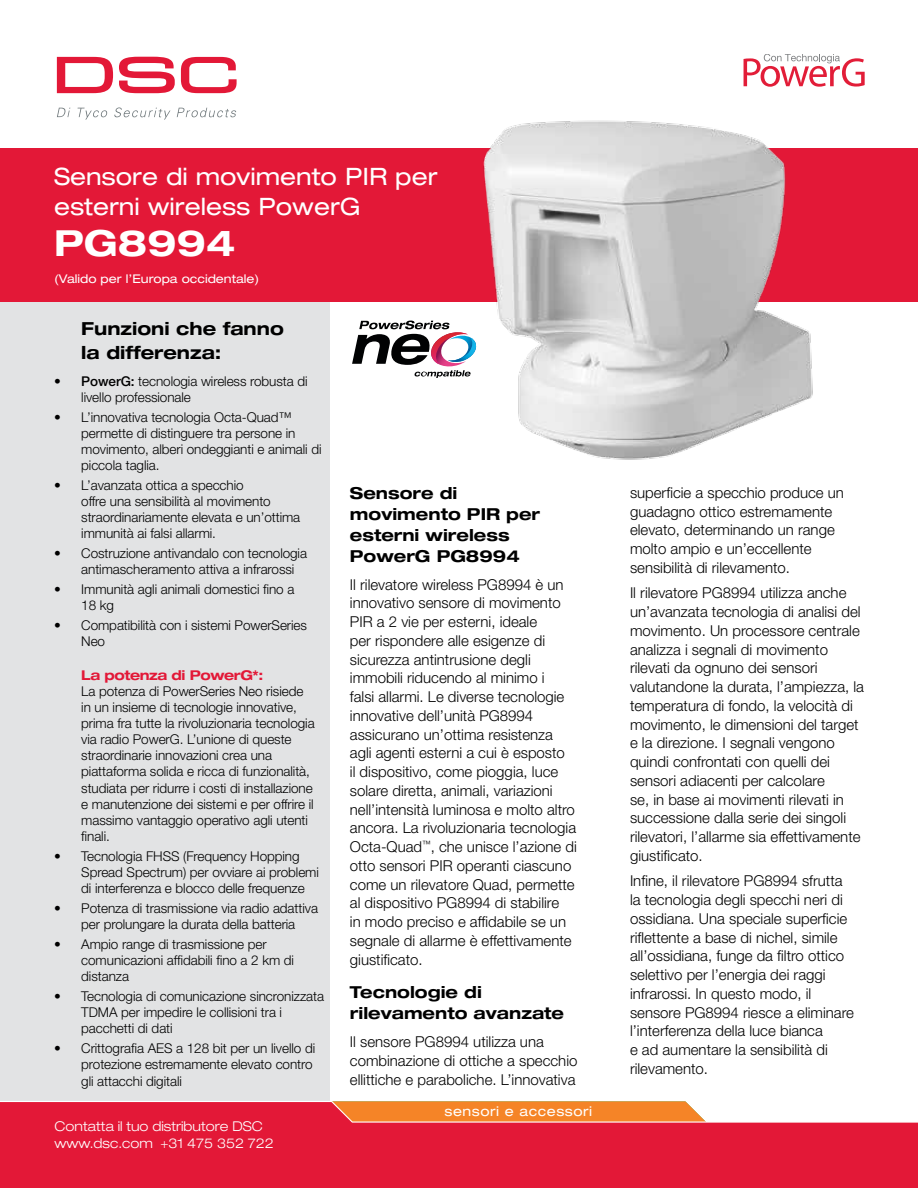
<style>
.page{position:relative;width:918px;height:1188px;background:#fff}
.page>*{position:absolute;margin:0;border:0;box-sizing:border-box;transform-origin:0 0}
.t1{font:700 expanded 36px "Helvetica Neue LT Pro";color:#fff}
.t2{font:expanded 24px/30px "Helvetica Neue LT Pro";color:#fff}
.t3{font:700 expanded 18px/24px "Helvetica Neue LT Pro";color:#000}
.t4{font:700 expanded 16.5px/21px "Helvetica Neue LT Pro";color:#000}
.t5{font:300 15px/18.8px "Helvetica Neue LT Pro";color:#000}
.t6{font:300 13.5px/16px "Helvetica Neue LT Pro";letter-spacing:-.005em;color:#000}
.t7{font:300 expanded 13.5px/16.5px "Helvetica Neue LT Pro";color:#fff}
.t8{font:700 expanded 13.5px "Helvetica Neue LT Pro";letter-spacing:-.03em;color:#e31837}
.t9{font:expanded 13.5px "Helvetica Neue LT Pro";letter-spacing:.04em;color:#fff}
.t10{font:500 expanded 13.5px "Helvetica Neue LT Pro";letter-spacing:.04em;color:#fff}
.t11{font:expanded 12px "Helvetica Neue LT Pro";color:#fff}
.s1{font-weight:500}
</style>
<div class="page">
<div style="left:0;top:162px;width:329px;height:1026px;background:#e2e3e4"></div>
<div style="left:0;top:148px;width:918px;height:154px;background:#e31837"></div>
<svg style="left:0;top:1100px;width:918px;height:88px;background:#e63445"></svg>
<svg style="left:57px;top:57px;width:56px;height:36px"></svg>
<svg style="left:119px;top:57px;width:56px;height:36px"></svg>
<svg style="left:181px;top:57px;width:56px;height:36px"></svg>
<svg style="left:57px;top:108px;width:13px;height:9px"></svg>
<svg style="left:78px;top:108px;width:29px;height:12px"></svg>
<svg style="left:114px;top:107px;width:56px;height:13px"></svg>
<svg style="left:177px;top:108px;width:59px;height:9px"></svg>
<img style="left:483px;top:120px;width:330px;height:340px">
<svg style="left:352px;top:321px;width:125px;height:57px"></svg>
<svg style="left:744px;top:54px;width:121px;height:33px"></svg>
<h2 class="t2" style="left:54px;top:161px;width:385px">Sensore di movimento PIR per esterni wireless PowerG</h2>
<h1 class="t1" style="left:54px;top:221px;width:183px">PG8994</h1>
<p class="t11" style="left:54px;top:272px;width:207px">(Valido per l’Europa occidentale)</p>
<p class="t3" style="left:81px;top:316px;width:204px">Funzioni che fanno la differenza:</p>
<p class="t6" style="left:81px;top:373px;width:228px;text-indent:-27px"><span class="s1">• PowerG:</span> tecnologia wireless robusta di livello professionale</p>
<p class="t6" style="left:81px;top:409px;width:242px;text-indent:-27px">• L’innovativa tecnologia Octa-Quad™ permette di distinguere tra persone in movimento, alberi ondeggianti e animali di piccola taglia.</p>
<p class="t6" style="left:81px;top:477px;width:221px;text-indent:-27px">• L’avanzata ottica a specchio<br>offre una sensibilità al movimento straordinariamente elevata e un’ottima immunità ai falsi allarmi.</p>
<p class="t6" style="left:81px;top:545px;width:227px;text-indent:-27px">• Costruzione antivandalo con tecnologia antimascheramento attiva a infrarossi</p>
<p class="t6" style="left:81px;top:581px;width:215px;text-indent:-27px">• Immunità agli animali domestici fino a<br>18 kg</p>
<p class="t6" style="left:81px;top:617px;width:227px;text-indent:-27px">• Compatibilità con i sistemi PowerSeries<br>Neo</p>
<p class="t8" style="left:81px;top:666px;width:184px">La potenza di PowerG*:</p>
<p class="t6" style="left:81px;top:683px;width:235px">La potenza di PowerSeries Neo risiede in un insieme di tecnologie innovative, prima fra tutte la rivoluzionaria tecnologia via radio PowerG. L’unione di queste straordinarie innovazioni crea una piattaforma solida e ricca di funzionalità, studiata per ridurre i costi di installazione e manutenzione dei sistemi e per offrire il massimo vantaggio operativo agli utenti finali.</p>
<p class="t6" style="left:81px;top:848px;width:239px;text-indent:-27px">• Tecnologia FHSS (Frequency Hopping<br>Spread Spectrum) per ovviare ai problemi di interferenza e blocco delle frequenze</p>
<p class="t6" style="left:54px;top:900px;width:265px;text-align:center">• Potenza di trasmissione via radio adattiva per prolungare la durata della batteria</p>
<p class="t6" style="left:81px;top:936px;width:214px;text-indent:-27px">• Ampio range di trasmissione per comunicazioni affidabili fino a 2 km di distanza</p>
<p class="t6" style="left:81px;top:988px;width:244px;text-indent:-27px">• Tecnologia di comunicazione sincronizzata<br>TDMA per impedire le collisioni tra i pacchetti di dati</p>
<p class="t6" style="left:81px;top:1040px;width:235px;text-indent:-27px">• Crittografia AES a 128 bit per un livello di protezione estremamente elevato contro gli attacchi digitali</p>
<p class="t7" style="left:55px;top:1118px;width:221px">Contatta il tuo distributore DSC www.dsc.com +31 475 352 722</p>
<p class="t4" style="left:350px;top:482px;width:192px">Sensore di movimento PIR per esterni wireless<br>PowerG PG8994</p>
<p class="t5" style="left:350px;top:575px;width:229px">Il rilevatore wireless PG8994 è un innovativo sensore di movimento PIR a 2 vie per esterni, ideale<br>per rispondere alle esigenze di sicurezza antintrusione degli immobili riducendo al minimo i<br>falsi allarmi. Le diverse tecnologie innovative dell’unità PG8994 assicurano un’ottima resistenza agli agenti esterni a cui è esposto<br>il dispositivo, come pioggia, luce solare diretta, animali, variazioni nell’intensità luminosa e molto altro ancora. La rivoluzionaria tecnologia Octa-Quad<sup>™</sup>, che unisce l’azione di otto sensori PIR operanti ciascuno come un rilevatore Quad, permette al dispositivo PG8994 di stabilire<br>in modo preciso e affidabile se un segnale di allarme è effettivamente giustificato.</p>
<p class="t4" style="left:350px;top:982px;width:216px">Tecnologie di rilevamento avanzate</p>
<p class="t5" style="left:350px;top:1032px;width:229px">Il sensore PG8994 utilizza una combinazione di ottiche a specchio ellittiche e paraboliche. L’innovativa</p>
<p class="t10" style="left:452px;top:1102px;width:134px">communications</p>
<p class="t9" style="left:445px;top:1103px;width:149px">sensori e accessori</p>
<p class="t5" style="left:630px;top:483px;width:215px">superficie a specchio produce un guadagno ottico estremamente elevato, determinando un range molto ampio e un’eccellente sensibilità di rilevamento.</p>
<p class="t5" style="left:630px;top:583px;width:235px">Il rilevatore PG8994 utilizza anche un’avanzata tecnologia di analisi del movimento. Un processore centrale analizza i segnali di movimento rilevati da ognuno dei sensori valutandone la durata, l’ampiezza, la temperatura di fondo, la velocità di movimento, le dimensioni del target e la direzione. I segnali vengono quindi confrontati con quelli dei sensori adiacenti per calcolare<br>se, in base ai movimenti rilevati in successione dalla serie dei singoli rilevatori, l’allarme sia effettivamente giustificato.</p>
<p class="t5" style="left:630px;top:871px;width:225px">Infine, il rilevatore PG8994 sfrutta la tecnologia degli specchi neri di ossidiana. Una speciale superficie riflettente a base di nichel, simile all’ossidiana, funge da filtro ottico selettivo per l’energia dei raggi infrarossi. In questo modo, il sensore PG8994 riesce a eliminare l’interferenza della luce bianca<br>e ad aumentare la sensibilità di rilevamento.</p>
</div>
